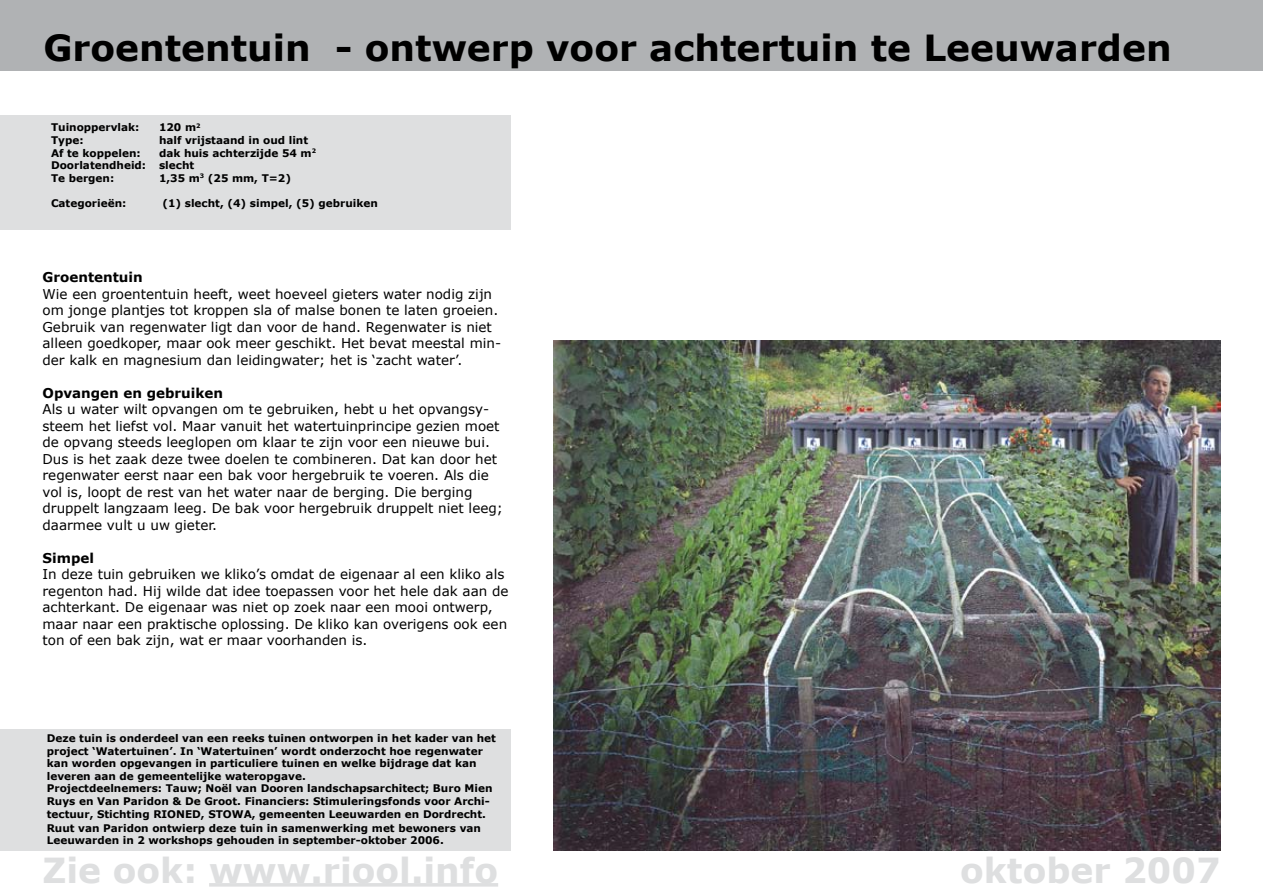
<style>
.page{position:relative;width:1263px;height:893px;background:#fff}
.page>*{position:absolute;margin:0;border:0;box-sizing:border-box;transform-origin:0 0}
.t1{font:700 36px "Verdana";color:#000}
.t2{font:700 34.5px "Verdana";color:#dedfe0}
.t3{font:13.5px/16.5px "Verdana";color:#000}
.t4{font:700 13.5px "Verdana";color:#000}
.t5{font:700 10.5px/12.6px "Verdana";color:#000}
</style>
<div class="page">
<div style="left:0;top:0;width:1263px;height:71px;background:#b0b2b4"></div>
<div style="left:0;top:115px;width:510px;height:115px;background:#dedfe0"></div>
<div style="left:0;top:729px;width:510px;height:121px;background:#dedfe0"></div>
<hr style="left:209px;top:883px;width:289px;height:4px;background:#dedfe0">
<img style="left:554px;top:340px;width:666px;height:510px">
<h1 class="t1" style="left:43px;top:25px;width:1130px">Groententuin - ontwerp voor achtertuin te Leeuwarden</h1>
<p class="t5" style="left:51px;top:121px;width:90px">Tuinoppervlak:</p>
<p class="t5" style="left:159px;top:121px;width:43px">120 m<sup>2</sup></p>
<p class="t5" style="left:51px;top:133px;width:34px">Type:</p>
<p class="t5" style="left:159px;top:133px;width:151px">half vrijstaand in oud lint</p>
<p class="t5" style="left:51px;top:146px;width:91px">Af te koppelen:</p>
<p class="t5" style="left:51px;top:146px;width:266px;text-indent:108px">dak huis achterzijde 54 m<sup>2<br></sup>Doorlatendheid: slecht<br>Te bergen:</p>
<p class="t5" style="left:159px;top:171px;width:134px">1,35 m<sup>3</sup> (25 mm, T=2)</p>
<p class="t5" style="left:51px;top:196px;width:77px">Categorieën:</p>
<p class="t5" style="left:162px;top:196px;width:217px">(1) slecht, (4) simpel, (5) gebruiken</p>
<p class="t4" style="left:43px;top:269px;width:102px">Groententuin</p>
<p class="t3" style="left:43px;top:285px;width:460px">Wie een groententuin heeft, weet hoeveel gieters water nodig zijn om jonge plantjes tot kroppen sla of malse bonen te laten groeien.<br>Gebruik van regenwater ligt dan voor de hand. Regenwater is niet alleen goedkoper, maar ook meer geschikt. Het bevat meestal min&shy;der kalk en magnesium dan leidingwater; het is ‘zacht water’.</p>
<p class="t4" style="left:43px;top:384px;width:182px">Opvangen en gebruiken</p>
<p class="t3" style="left:43px;top:401px;width:462px">Als u water wilt opvangen om te gebruiken, hebt u het opvangsy&shy;steem het liefst vol. Maar vanuit het watertuinprincipe gezien moet de opvang steeds leeglopen om klaar te zijn voor een nieuwe bui.<br>Dus is het zaak deze twee doelen te combineren. Dat kan door het regenwater eerst naar een bak voor hergebruik te voeren. Als die vol is, loopt de rest van het water naar de berging. Die berging druppelt langzaam leeg. De bak voor hergebruik druppelt niet leeg; daarmee vult u uw gieter.</p>
<p class="t4" style="left:43px;top:549px;width:53px">Simpel</p>
<p class="t3" style="left:43px;top:566px;width:467px">In deze tuin gebruiken we kliko’s omdat de eigenaar al een kliko als regenton had. Hij wilde dat idee toepassen voor het hele dak aan de achterkant. De eigenaar was niet op zoek naar een mooi ontwerp, maar naar een praktische oplossing. De kliko kan overigens ook een ton of een bak zijn, wat er maar voorhanden is.</p>
<p class="t5" style="left:47px;top:732px;width:451px">Deze tuin is onderdeel van een reeks tuinen ontworpen in het kader van het project ‘Watertuinen’. In ‘Watertuinen’ wordt onderzocht hoe regenwater kan worden opgevangen in particuliere tuinen en welke bijdrage dat kan leveren aan de gemeentelijke wateropgave.<br>Projectdeelnemers: Tauw; Noël van Dooren landschapsarchitect; Buro Mien Ruys en Van Paridon &amp; De Groot. Financiers: Stimuleringsfonds voor Archi&shy;tectuur, Stichting RIONED, STOWA, gemeenten Leeuwarden en Dordrecht.</p>
<p class="t5" style="left:47px;top:821px;width:436px">Ruut van Paridon ontwierp deze tuin in samenwerking met bewoners van<br>Leeuwarden in 2 workshops gehouden in september-oktober 2006.</p>
<h2 class="t2" style="left:43px;top:848px;width:457px">Zie ook: www.riool.info</h2>
<h2 class="t2" style="left:960px;top:848px;width:262px">oktober 2007</h2>
</div>
